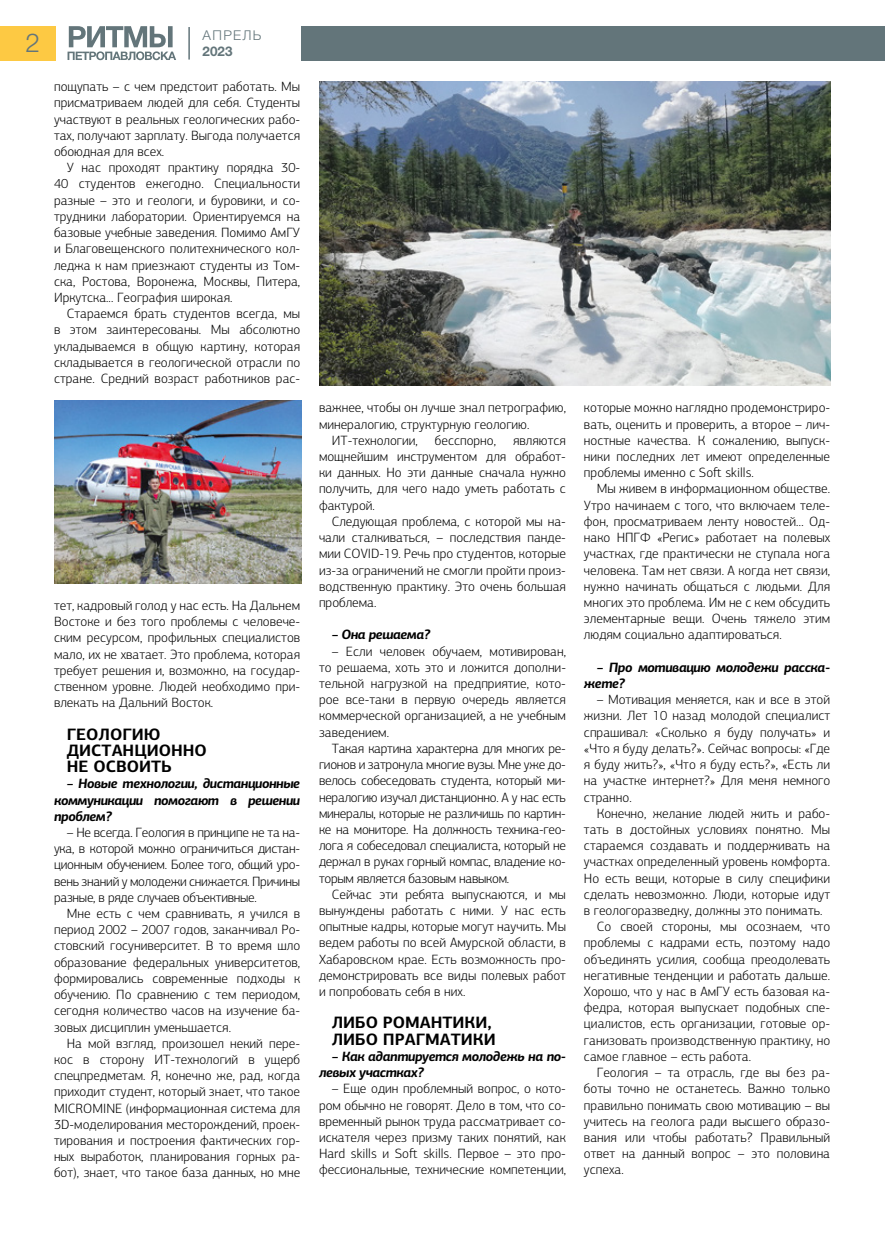
<style>
.page{position:relative;width:885px;height:1234px;background:#fff}
.page>*{position:absolute;margin:0;border:0;box-sizing:border-box;transform-origin:0 0}
.t1{font:300 26.1px "Helvetica Neue Cyr";color:#63757a}
.t2{font:700 16.5px/16.2px "PF Agora Sans Pro";color:#000}
.t3{font:300 13.5px/16.2px "PF Agora Sans Pro";color:#000;text-align:justify}
.t4{font:italic 700 13.5px/16.2px "PF Agora Sans Pro";letter-spacing:-.03em;color:#000}
.t5{font:300 13.5px "Helvetica Neue Cyr";letter-spacing:.1em;color:#63757a}
.t6{font:700 13.5px "Helvetica Neue Cyr";color:#63757a}
</style>
<div class="page">
<hr style="left:884px;top:0;width:1px;height:1233px;background:#ececed">
<div style="left:0;top:26px;width:55px;height:34px;background:#fdc943"></div>
<div style="left:301px;top:26px;width:583px;height:34px;background:#63757a"></div>
<svg style="left:67px;top:26px;width:109px;height:34px"></svg>
<hr style="left:188px;top:27px;width:2px;height:33px;background:#63757a">
<img style="left:54px;top:400px;width:247px;height:183px">
<img style="left:319px;top:81px;width:511px;height:304px">
<h1 class="t1" style="left:26px;top:28px;width:16px">2</h1>
<p class="t5" style="left:202px;top:28px;width:60px">АПРЕЛЬ</p>
<p class="t6" style="left:202px;top:44px;width:32px">2023</p>
<p class="t3" style="left:54px;top:79px;width:248px">пощупать – с чем предстоит работать. Мы присматриваем людей для себя. Студенты участвуют в реальных геологических рабо&shy;тах, получают зарплату. Выгода получается обоюдная для всех.</p>
<p class="t3" style="left:54px;top:160px;width:248px;text-indent:13px">У нас проходят практику порядка 30- 40 студентов ежегодно. Специальности разные – это и геологи, и буровики, и со&shy;трудники лаборатории. Ориентируемся на базовые учебные заведения. Помимо АмГУ и Благовещенского политехнического кол&shy;леджа к нам приезжают студенты из Том&shy;ска, Ростова, Воронежа, Москвы, Питера, Иркутска... География широкая.</p>
<p class="t3" style="left:54px;top:305px;width:247px;text-indent:13px">Стараемся брать студентов всегда, мы в этом заинтересованы. Мы абсолютно укладываемся в общую картину, которая складывается в геологической отрасли по стране. Средний возраст работников рас-</p>
<p class="t3" style="left:54px;top:597px;width:248px">тет, кадровый голод у нас есть. На Дальнем Востоке и без того проблемы с человече&shy;ским ресурсом, профильных специалистов мало, их не хватает. Это проблема, которая требует решения и, возможно, на государ&shy;ственном уровне. Людей необходимо при&shy;влекать на Дальний Восток.</p>
<p class="t2" style="left:67px;top:725px;width:142px">ГЕОЛОГИЮ<br>ДИСТАНЦИОННО<br>НЕ ОСВОИТЬ</p>
<p class="t4" style="left:54px;top:775px;width:248px;text-align:justify;text-indent:13px">– Новые технологии, дистанционные коммуникации помогают в решении проблем?</p>
<p class="t3" style="left:54px;top:824px;width:248px;text-indent:13px">– Не всегда. Геология в принципе не та на&shy;ука, в которой можно ограничиться дистан&shy;ционным обучением. Более того, общий уро&shy;вень знаний у молодежи снижается. Причины разные, в ряде случаев объективные.</p>
<p class="t3" style="left:54px;top:905px;width:248px;text-indent:13px">Мне есть с чем сравнивать, я учился в период 2002 – 2007 годов, заканчивал Ро&shy;стовский госуниверситет. В то время шло образование федеральных университетов, формировались современные подходы к обучению. По сравнению с тем периодом, сегодня количество часов на изучение ба&shy;зовых дисциплин уменьшается.</p>
<p class="t3" style="left:54px;top:1034px;width:248px;text-indent:13px">На мой взгляд, произошел некий пере&shy;кос в сторону ИТ-технологий в ущерб спецпредметам. Я, конечно же, рад, когда приходит студент, который знает, что такое MICROMINE (информационная система для 3D-моделирования месторождений, проек&shy;тирования и построения фактических гор&shy;ных выработок, планирования горных ра&shy;бот), знает, что такое база данных, но мне</p>
<p class="t3" style="left:319px;top:400px;width:248px">важнее, чтобы он лучше знал петрографию,</p>
<p class="t3" style="left:319px;top:416px;width:212px">минералогию, структурную геологию.</p>
<p class="t3" style="left:332px;top:432px;width:87px">ИТ-технологии,</p>
<p class="t3" style="left:435px;top:432px;width:63px">бесспорно,</p>
<p class="t3" style="left:319px;top:432px;width:248px;text-indent:194px">являются мощнейшим инструментом для обработ&shy;ки данных. Но эти данные сначала нужно получить, для чего надо уметь работать с фактурой.</p>
<p class="t3" style="left:319px;top:513px;width:248px;text-indent:13px">Следующая проблема, с которой мы на&shy;чали сталкиваться, – последствия панде&shy;мии COVID-19. Речь про студентов, которые из-за ограничений не смогли пройти произ&shy;водственную практику. Это очень большая проблема.</p>
<p class="t4" style="left:332px;top:626px;width:100px">– Она решаема?</p>
<p class="t3" style="left:319px;top:643px;width:248px;text-indent:13px">– Если человек обучаем, мотивирован, то решаема, хоть это и ложится дополни&shy;тельной нагрузкой на предприятие, кото&shy;рое все-таки в первую очередь является коммерческой организацией, а не учебным заведением.</p>
<p class="t3" style="left:319px;top:740px;width:248px;text-indent:13px">Такая картина характерна для многих ре&shy;гионов и затронула многие вузы. Мне уже до&shy;велось собеседовать студента, который ми&shy;нералогию изучал дистанционно. А у нас есть минералы, которые не различишь по картин&shy;ке на мониторе. На должность техника-гео&shy;лога я собеседовал специалиста, который не держал в руках горный компас, владение ко&shy;торым является базовым навыком.</p>
<p class="t3" style="left:319px;top:886px;width:248px;text-indent:13px">Сейчас эти ребята выпускаются, и мы вынуждены работать с ними. У нас есть опытные кадры, которые могут научить. Мы ведем работы по всей Амурской области, в Хабаровском крае. Есть возможность про&shy;демонстрировать все виды полевых работ и попробовать себя в них.</p>
<p class="t2" style="left:332px;top:1014px;width:165px">ЛИБО РОМАНТИКИ,<br>ЛИБО ПРАГМАТИКИ</p>
<p class="t4" style="left:319px;top:1047px;width:248px;text-indent:13px">– Как адаптируется молодежь на по&shy;левых участках?</p>
<p class="t3" style="left:319px;top:1080px;width:248px;text-indent:13px">– Еще один проблемный вопрос, о кото&shy;ром обычно не говорят. Дело в том, что со&shy;временный рынок труда рассматривает со&shy;искателя через призму таких понятий, как Hard skills и Soft skills. Первое – это про&shy;фессиональные, технические компетенции,</p>
<p class="t3" style="left:584px;top:400px;width:248px">которые можно наглядно продемонстриро&shy;вать, оценить и проверить, а второе – лич&shy;ностные качества. К сожалению, выпуск&shy;ники последних лет имеют определенные проблемы именно с Soft skills.</p>
<p class="t3" style="left:584px;top:481px;width:248px;text-indent:13px">Мы живем в информационном обществе.<br>Утро начинаем с того, что включаем теле&shy;фон, просматриваем ленту новостей… Од&shy;нако НПГФ «Регис» работает на полевых участках, где практически не ступала нога человека. Там нет связи. А когда нет связи, нужно начинать общаться с людьми. Для многих это проблема. Им не с кем обсудить элементарные вещи. Очень тяжело этим людям социально адаптироваться.</p>
<p class="t4" style="left:584px;top:658px;width:248px;text-indent:13px">– Про мотивацию молодежи расска&shy;жете?</p>
<p class="t3" style="left:584px;top:691px;width:248px;text-indent:13px">– Мотивация меняется, как и все в этой жизни. Лет 10 назад молодой специалист спрашивал: «Сколько я буду получать» и «Что я буду делать?». Сейчас вопросы: «Где я буду жить?», «Что я буду есть?», «Есть ли на участке интернет?» Для меня немного странно.</p>
<p class="t3" style="left:596px;top:805px;width:235px">Конечно, желание людей жить и рабо-</p>
<p class="t3" style="left:584px;top:821px;width:248px">тать в достойных условиях понятно. Мы</p>
<p class="t3" style="left:584px;top:837px;width:248px">стараемся создавать и поддерживать на</p>
<p class="t3" style="left:584px;top:853px;width:247px">участках определенный уровень комфорта.</p>
<p class="t3" style="left:584px;top:869px;width:248px">Но есть вещи, которые в силу специфики</p>
<p class="t3" style="left:584px;top:886px;width:248px">сделать невозможно. Люди, которые идут</p>
<p class="t3" style="left:584px;top:902px;width:240px">в геологоразведку, должны это понимать.</p>
<p class="t3" style="left:596px;top:918px;width:235px">Со своей стороны, мы осознаем, что</p>
<p class="t3" style="left:584px;top:934px;width:248px">проблемы с кадрами есть, поэтому надо</p>
<p class="t3" style="left:584px;top:950px;width:248px">объединять усилия, сообща преодолевать</p>
<p class="t3" style="left:584px;top:967px;width:248px">негативные тенденции и работать дальше.</p>
<p class="t3" style="left:584px;top:983px;width:248px">Хорошо, что у нас в АмГУ есть базовая ка-</p>
<p class="t3" style="left:584px;top:999px;width:248px">федра, которая выпускает подобных спе-</p>
<p class="t3" style="left:584px;top:1015px;width:248px">циалистов, есть организации, готовые ор-</p>
<p class="t3" style="left:584px;top:1031px;width:248px">ганизовать производственную практику, но</p>
<p class="t3" style="left:584px;top:1048px;width:169px">самое главное – есть работа.</p>
<p class="t3" style="left:596px;top:1064px;width:235px">Геология – та отрасль, где вы без ра-</p>
<p class="t3" style="left:584px;top:1080px;width:248px">боты точно не останетесь. Важно только</p>
<p class="t3" style="left:584px;top:1096px;width:247px">правильно понимать свою мотивацию – вы</p>
<p class="t3" style="left:584px;top:1112px;width:248px">учитесь на геолога ради высшего образо-</p>
<p class="t3" style="left:584px;top:1129px;width:247px">вания или чтобы работать? Правильный</p>
<p class="t3" style="left:584px;top:1145px;width:247px">ответ на данный вопрос – это половина</p>
<p class="t3" style="left:584px;top:1161px;width:41px">успеха.</p>
</div>
